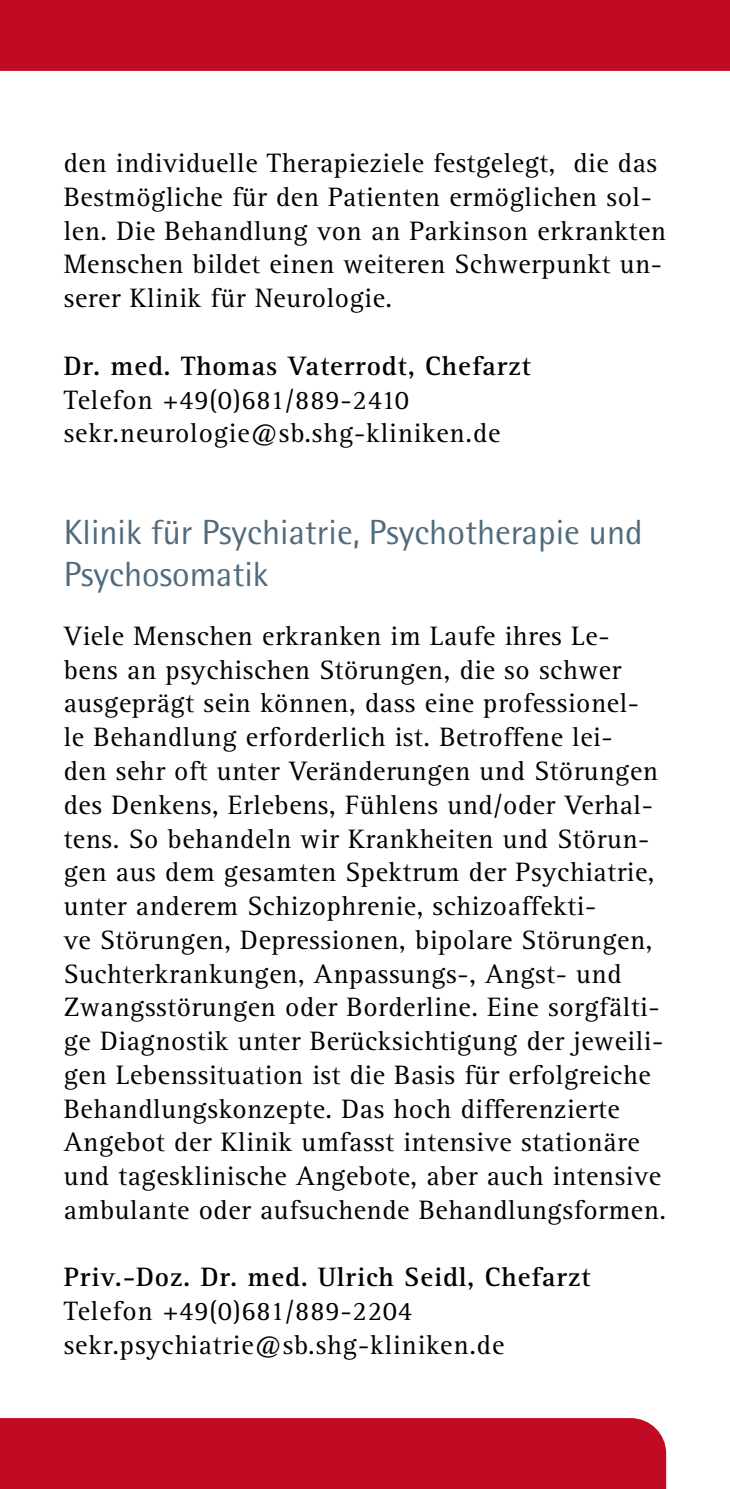
<style>
.page{position:relative;width:730px;height:1489px;background:#fff}
.page>*{position:absolute;margin:0;border:0;box-sizing:border-box;transform-origin:0 0}
.t1{font:35px/42px "Rotis Semi Sans Pro";color:#4f6b7d}
.t2{font:27.5px/33.8px "Rotis Serif Pro";letter-spacing:.02em;color:#000}
.t3{font:700 27.5px "Rotis Serif Pro";letter-spacing:.03em;color:#000}
</style>
<div class="page">
<div style="left:0;top:1418px;width:666px;height:70px;background:#c10b25"></div>
<div style="left:0;top:0;width:730px;height:71px;background:#c10b25"></div>
<p class="t2" style="left:64px;top:146px;width:604px">den individuelle Therapieziele festgelegt, die das Bestmögliche für den Patienten ermöglichen sol&shy;len. Die Behandlung von an Parkinson erkrankten Menschen bildet einen weiteren Schwerpunkt un&shy;serer Klinik für Neurologie.</p>
<p class="t3" style="left:64px;top:349px;width:468px">Dr. med. Thomas Vaterrodt, Chefarzt</p>
<p class="t2" style="left:64px;top:382px;width:438px">Telefon +49(0)681/889-2410 sekr.neurologie@sb.shg-kliniken.de</p>
<p class="t1" style="left:64px;top:511px;width:580px">Klinik für Psychiatrie, Psychotherapie und<br>Psychosomatik</p>
<p class="t2" style="left:64px;top:619px;width:604px">Viele Menschen erkranken im Laufe ihres Le&shy;bens an psychischen Störungen, die so schwer ausgeprägt sein können, dass eine professionel&shy;le Behandlung erforderlich ist. Betroffene lei-<br>den sehr oft unter Veränderungen und Störungen des Denkens, Erlebens, Fühlens und/oder Verhal&shy;tens. So behandeln wir Krankheiten und Störun&shy;gen aus dem gesamten Spektrum der Psychiatrie, unter anderem Schizophrenie, schizoaffekti-<br>ve Störungen, Depressionen, bipolare Störungen, Suchterkrankungen, Anpassungs-, Angst- und Zwangsstörungen oder Borderline. Eine sorgfälti&shy;ge Diagnostik unter Berücksichtigung der jeweili&shy;gen Lebenssituation ist die Basis für erfolgreiche Behandlungskonzepte. Das hoch differenzierte Angebot der Klinik umfasst intensive stationäre und tagesklinische Angebote, aber auch intensive ambulante oder aufsuchende Behandlungsformen.</p>
<p class="t3" style="left:64px;top:1260px;width:528px">Priv.-Doz. Dr. med. Ulrich Seidl, Chefarzt</p>
<p class="t2" style="left:64px;top:1293px;width:442px">Telefon +49(0)681/889-2204 sekr.psychiatrie@sb.shg-kliniken.de</p>
</div>
